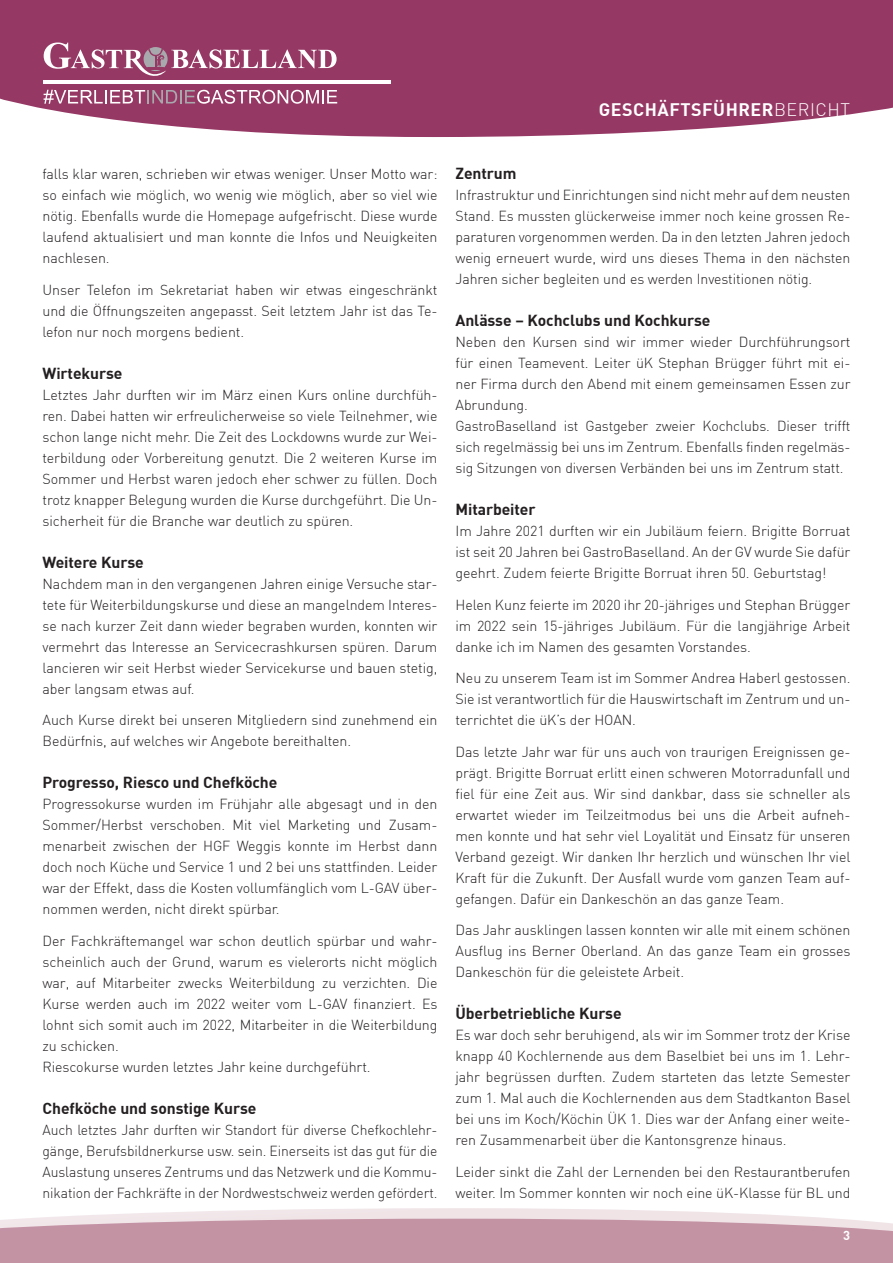
<style>
.page{position:relative;width:893px;height:1263px;background:#fff}
.page>*{position:absolute;margin:0;border:0;box-sizing:border-box;transform-origin:0 0}
.t1{font:700 17.85px "DIN";letter-spacing:.03em;color:#fff}
.t2{font:700 15.6px "DIN";letter-spacing:-.005em;color:#231f20}
.t3{font:300 14.25px/21px "DIN";letter-spacing:-.005em;color:#231f20;text-align:justify}
.t4{font:700 12.9px "DIN";color:#fff}
.s1{font-weight:300}
</style>
<div class="page">
<svg style="left:22px;top:1208px;width:814px;height:11px;fill:#f1e6e8"></svg>
<svg style="left:0;top:1219px;width:893px;height:44px;background:#c697a7"></svg>
<svg style="left:0;top:0;width:893px;height:137px;background:#9e4870"></svg>
<svg style="left:44px;top:43px;width:293px;height:37px;background:#a95e81"></svg>
<hr style="left:44px;top:80px;width:347px;height:4px;background:#fff">
<svg style="left:44px;top:90px;width:293px;height:14px"></svg>
<p class="t1" style="left:599px;top:98px;width:253px">GESCHÄFTSFÜHRER<span class="s1">BERICHT</span></p>
<p class="t3" style="left:43px;top:163px;width:396px">falls klar waren, schrieben wir etwas weniger. Unser Motto war: so einfach wie möglich, wo wenig wie möglich, aber so viel wie nötig. Ebenfalls wurde die Homepage aufgefrischt. Diese wurde laufend aktualisiert und man konnte die Infos und Neuigkeiten nachlesen.</p>
<p class="t3" style="left:43px;top:279px;width:396px">Unser Telefon im Sekretariat haben wir etwas eingeschränkt und die Öffnungszeiten angepasst. Seit letztem Jahr ist das Te&shy;lefon nur noch morgens bedient.</p>
<p class="t2" style="left:43px;top:363px;width:81px">Wirtekurse</p>
<p class="t3" style="left:43px;top:384px;width:396px">Letztes Jahr durften wir im März einen Kurs online durchfüh&shy;ren. Dabei hatten wir erfreulicherweise so viele Teilnehmer, wie schon lange nicht mehr. Die Zeit des Lockdowns wurde zur Wei&shy;terbildung oder Vorbereitung genutzt. Die 2 weiteren Kurse im Sommer und Herbst waren jedoch eher schwer zu füllen. Doch trotz knapper Belegung wurden die Kurse durchgeführt. Die Un&shy;sicherheit für die Branche war deutlich zu spüren.</p>
<p class="t2" style="left:43px;top:552px;width:103px">Weitere Kurse</p>
<p class="t3" style="left:43px;top:573px;width:396px">Nachdem man in den vergangenen Jahren einige Versuche star&shy;tete für Weiterbildungskurse und diese an mangelndem Interes&shy;se nach kurzer Zeit dann wieder begraben wurden, konnten wir vermehrt das Interesse an Servicecrashkursen spüren. Darum lancieren wir seit Herbst wieder Servicekurse und bauen stetig, aber langsam etwas auf.</p>
<p class="t3" style="left:43px;top:709px;width:396px">Auch Kurse direkt bei unseren Mitgliedern sind zunehmend ein<br>Bedürfnis, auf welches wir Angebote bereithalten.</p>
<p class="t2" style="left:43px;top:772px;width:236px">Progresso, Riesco und Chefköche</p>
<p class="t3" style="left:43px;top:793px;width:396px">Progressokurse wurden im Frühjahr alle abgesagt und in den Sommer/Herbst verschoben. Mit viel Marketing und Zusam&shy;menarbeit zwischen der HGF Weggis konnte im Herbst dann doch noch Küche und Service 1 und 2 bei uns stattfinden. Leider war der Effekt, dass die Kosten vollumfänglich vom L-GAV über&shy;nommen werden, nicht direkt spürbar.</p>
<p class="t3" style="left:43px;top:930px;width:396px;text-align:left">Der Fachkräftemangel war schon deutlich spürbar und wahr&shy;scheinlich auch der Grund, warum es vielerorts nicht möglich war, auf Mitarbeiter zwecks Weiterbildung zu verzichten. Die Kurse werden auch im 2022 weiter vom L-GAV finanziert. Es lohnt sich somit auch im 2022, Mitarbeiter in die Weiterbildung zu schicken.<br>Riescokurse wurden letztes Jahr keine durchgeführt.</p>
<p class="t2" style="left:43px;top:1098px;width:215px">Chefköche und sonstige Kurse</p>
<p class="t3" style="left:43px;top:1119px;width:396px">Auch letztes Jahr durften wir Standort für diverse Chefkochlehr&shy;gänge, Berufsbildnerkurse usw. sein. Einerseits ist das gut für die Auslastung unseres Zentrums und das Netzwerk und die Kommu&shy;nikation der Fachkräfte in der Nordwestschweiz werden gefördert.</p>
<p class="t2" style="left:455px;top:163px;width:63px">Zentrum</p>
<p class="t3" style="left:455px;top:184px;width:396px">Infrastruktur und Einrichtungen sind nicht mehr auf dem neusten Stand. Es mussten glückerweise immer noch keine grossen Re&shy;paraturen vorgenommen werden. Da in den letzten Jahren jedoch wenig erneuert wurde, wird uns dieses Thema in den nächsten Jahren sicher begleiten und es werden Investitionen nötig.</p>
<p class="t2" style="left:455px;top:310px;width:256px">Anlässe – Kochclubs und Kochkurse</p>
<p class="t3" style="left:455px;top:331px;width:396px;text-align:left">Neben den Kursen sind wir immer wieder Durchführungsort für einen Teamevent. Leiter üK Stephan Brügger führt mit ei&shy;ner Firma durch den Abend mit einem gemeinsamen Essen zur Abrundung.<br>GastroBaselland ist Gastgeber zweier Kochclubs. Dieser trifft sich regelmässig bei uns im Zentrum. Ebenfalls finden regelmäs&shy;sig Sitzungen von diversen Verbänden bei uns im Zentrum statt.</p>
<p class="t2" style="left:455px;top:499px;width:82px">Mitarbeiter</p>
<p class="t3" style="left:455px;top:520px;width:396px">Im Jahre 2021 durften wir ein Jubiläum feiern. Brigitte Borruat ist seit 20 Jahren bei GastroBaselland. An der GV wurde Sie dafür geehrt. Zudem feierte Brigitte Borruat ihren 50. Geburtstag!</p>
<p class="t3" style="left:455px;top:594px;width:396px">Helen Kunz feierte im 2020 ihr 20-jähriges und Stephan Brügger im 2022 sein 15-jähriges Jubiläum. Für die langjährige Arbeit danke ich im Namen des gesamten Vorstandes.</p>
<p class="t3" style="left:455px;top:667px;width:396px">Neu zu unserem Team ist im Sommer Andrea Haberl gestossen.<br>Sie ist verantwortlich für die Hauswirtschaft im Zentrum und un&shy;terrichtet die üK’s der HOAN.</p>
<p class="t3" style="left:455px;top:741px;width:396px">Das letzte Jahr war für uns auch von traurigen Ereignissen ge&shy;prägt. Brigitte Borruat erlitt einen schweren Motorradunfall und fiel für eine Zeit aus. Wir sind dankbar, dass sie schneller als erwartet wieder im Teilzeitmodus bei uns die Arbeit aufneh&shy;men konnte und hat sehr viel Loyalität und Einsatz für unseren Verband gezeigt. Wir danken Ihr herzlich und wünschen Ihr viel Kraft für die Zukunft. Der Ausfall wurde vom ganzen Team auf&shy;gefangen. Dafür ein Dankeschön an das ganze Team.</p>
<p class="t3" style="left:455px;top:919px;width:396px">Das Jahr ausklingen lassen konnten wir alle mit einem schönen Ausflug ins Berner Oberland. An das ganze Team ein grosses Dankeschön für die geleistete Arbeit.</p>
<p class="t2" style="left:455px;top:1003px;width:168px">Überbetriebliche Kurse</p>
<p class="t3" style="left:455px;top:1024px;width:396px">Es war doch sehr beruhigend, als wir im Sommer trotz der Krise knapp 40 Kochlernende aus dem Baselbiet bei uns im 1. Lehr&shy;jahr begrüssen durften. Zudem starteten das letzte Semester zum 1. Mal auch die Kochlernenden aus dem Stadtkanton Basel bei uns im Koch/Köchin ÜK 1. Dies war der Anfang einer weite&shy;ren Zusammenarbeit über die Kantonsgrenze hinaus.</p>
<p class="t3" style="left:455px;top:1161px;width:396px">Leider sinkt die Zahl der Lernenden bei den Restaurantberufen weiter. Im Sommer konnten wir noch eine üK-Klasse für BL und</p>
<p class="t4" style="left:843px;top:1226px;width:8px">3</p>
</div>
